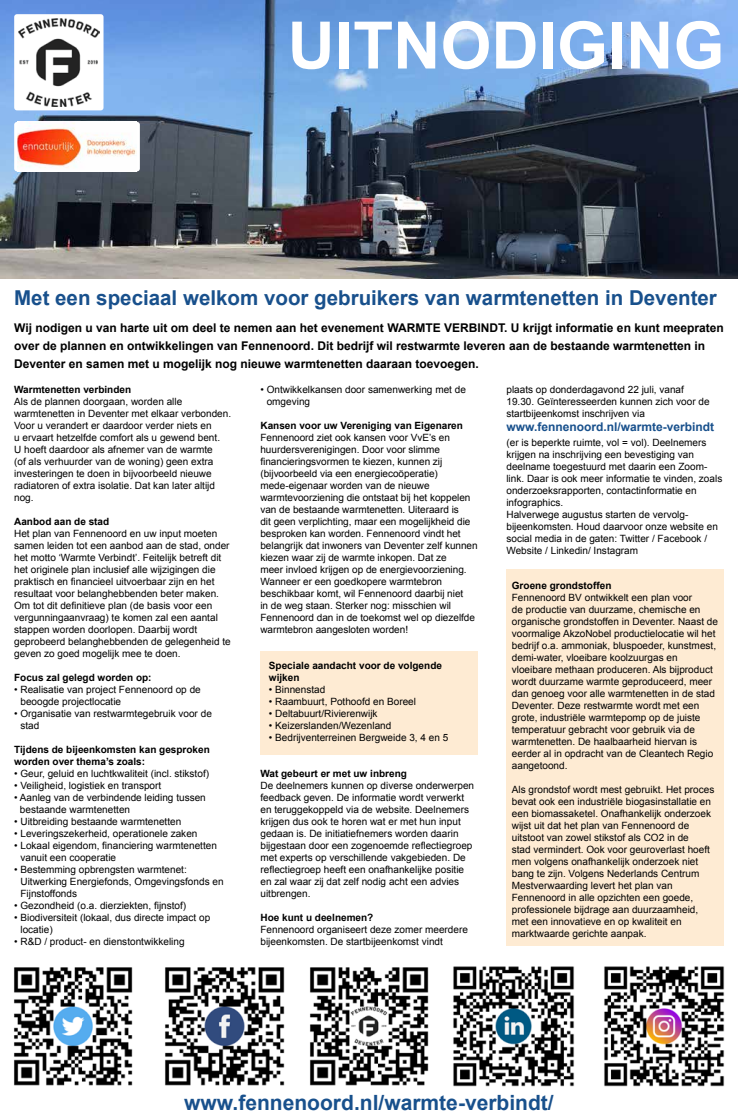
<style>
.page{position:relative;width:738px;height:1120px;background:#fff}
.page>*{position:absolute;margin:0;border:0;box-sizing:border-box;transform-origin:0 0}
.t1{font:700 65.4px "Arial";color:#fff}
.t2{font:700 21px "Arial";color:#18508c}
.t3{font:700 20.5px "Arial";color:#18508c}
.t4{font:700 12px/18px "Arial";color:#000}
.t5{font:700 12px "Arial";color:#18508c}
.t6{font:10px/12px "Arial";color:#000}
.t7{font:700 10px/12px "Arial";color:#000}
</style>
<div class="page">
<div style="left:506px;top:569px;width:217px;height:376px;background:#feebd3"></div>
<div style="left:260px;top:651px;width:217px;height:103px;background:#feebd3"></div>
<img style="left:0;top:0;width:737px;height:278px">
<div style="left:14px;top:14px;width:89px;height:96px;background:#fff;border-radius:3px"></div>
<img style="left:18px;top:18px;width:82px;height:88px">
<div style="left:14px;top:122px;width:126px;height:49px;background:#fff;border-radius:3px"></div>
<img style="left:17px;top:123px;width:119px;height:45px">
<img style="left:14px;top:967px;width:119px;height:119px">
<img style="left:165px;top:967px;width:120px;height:119px">
<img style="left:310px;top:967px;width:119px;height:119px">
<img style="left:453px;top:966px;width:122px;height:121px">
<img style="left:604px;top:966px;width:121px;height:121px">
<h1 class="t1" style="left:287px;top:2px;width:438px">UITNODIGING</h1>
<h3 class="t3" style="left:14px;top:284px;width:703px">Met een speciaal welkom voor gebruikers van warmtenetten in Deventer</h3>
<p class="t4" style="left:14px;top:319px;width:710px">Wij nodigen u van harte uit om deel te nemen aan het evenement WARMTE VERBINDT. U krijgt informatie en kunt meepraten over de plannen en ontwikkelingen van Fennenoord. Dit bedrijf wil restwarmte leveren aan de bestaande warmtenetten in<br>Deventer en samen met u mogelijk nog nieuwe warmtenetten daaraan toevoegen.</p>
<p class="t7" style="left:14px;top:384px;width:118px">Warmtenetten verbinden</p>
<p class="t6" style="left:14px;top:395px;width:218px">Als de plannen doorgaan, worden alle warmtenetten in Deventer met elkaar verbonden.<br>Voor u verandert er daardoor verder niets en<br>u ervaart hetzelfde comfort als u gewend bent.<br>U hoeft daardoor als afnemer van de warmte<br>(of als verhuurder van de woning) geen extra investeringen te doen in bijvoorbeeld nieuwe radiatoren of extra isolatie. Dat kan later altijd nog.</p>
<p class="t7" style="left:14px;top:516px;width:97px">Aanbod aan de stad</p>
<p class="t6" style="left:14px;top:527px;width:218px">Het plan van Fennenoord en uw input moeten samen leiden tot een aanbod aan de stad, onder het motto ‘Warmte Verbindt’. Feitelijk betreft dit het originele plan inclusief alle wijzigingen die praktisch en financieel uitvoerbaar zijn en het resultaat voor belanghebbenden beter maken.<br>Om tot dit definitieve plan (de basis voor een vergunningaanvraag) te komen zal een aantal stappen worden doorlopen. Daarbij wordt geprobeerd belanghebbenden de gelegenheid te geven zo goed mogelijk mee te doen.</p>
<p class="t7" style="left:14px;top:672px;width:139px">Focus zal gelegd worden op:</p>
<p class="t6" style="left:20px;top:683px;width:182px;text-indent:-6px">• Realisatie van project Fennenoord op de beoogde projectlocatie</p>
<p class="t6" style="left:20px;top:707px;width:193px;text-indent:-6px">• Organisatie van restwarmtegebruik voor de stad</p>
<p class="t7" style="left:14px;top:744px;width:197px">Tijdens de bijeenkomsten kan gesproken worden over thema’s zoals:</p>
<p class="t6" style="left:14px;top:767px;width:196px">• Geur, geluid en luchtkwaliteit (incl. stikstof)</p>
<p class="t6" style="left:14px;top:779px;width:148px">• Veiligheid, logistiek en transport</p>
<p class="t6" style="left:20px;top:791px;width:187px;text-indent:-6px">• Aanleg van de verbindende leiding tussen bestaande warmtenetten</p>
<p class="t6" style="left:14px;top:815px;width:168px">• Uitbreiding bestaande warmtenetten</p>
<p class="t6" style="left:14px;top:827px;width:185px">• Leveringszekerheid, operationele zaken</p>
<p class="t6" style="left:20px;top:839px;width:198px;text-indent:-6px">• Lokaal eigendom, financiering warmtenetten vanuit een cooperatie</p>
<p class="t6" style="left:20px;top:863px;width:204px;text-indent:-6px">• Bestemming opbrengsten warmtenet:<br>Uitwerking Energiefonds, Omgevingsfonds en<br>Fijnstoffonds</p>
<p class="t6" style="left:14px;top:899px;width:173px">• Gezondheid (o.a. dierziekten, fijnstof)</p>
<p class="t6" style="left:20px;top:911px;width:191px;text-indent:-6px">• Biodiversiteit (lokaal, dus directe impact op locatie)</p>
<p class="t6" style="left:14px;top:935px;width:172px">• R&amp;D / product- en dienstontwikkeling</p>
<p class="t6" style="left:266px;top:383px;width:200px;text-indent:-6px">• Ontwikkelkansen door samenwerking met de omgeving</p>
<p class="t7" style="left:260px;top:420px;width:204px">Kansen voor uw Vereniging van Eigenaren</p>
<p class="t6" style="left:260px;top:431px;width:219px">Fennenoord ziet ook kansen voor VvE’s en huurdersverenigingen. Door voor slimme financieringsvormen te kiezen, kunnen zij (bijvoorbeeld via een energiecoöperatie) mede-eigenaar worden van de nieuwe warmtevoorziening die ontstaat bij het koppelen van de bestaande warmtenetten. Uiteraard is<br>dit geen verplichting, maar een mogelijkheid die besproken kan worden. Fennenoord vindt het belangrijk dat inwoners van Deventer zelf kunnen kiezen waar zij de warmte inkopen. Dat ze<br>meer invloed krijgen op de energievoorziening.<br>Wanneer er een goedkopere warmtebron beschikbaar komt, wil Fennenoord daarbij niet<br>in de weg staan. Sterker nog: misschien wil Fennenoord dan in de toekomst wel op diezelfde warmtebron aangesloten worden!</p>
<p class="t7" style="left:269px;top:660px;width:174px">Speciale aandacht voor de volgende wijken</p>
<p class="t6" style="left:269px;top:683px;width:58px">• Binnenstad</p>
<p class="t6" style="left:269px;top:695px;width:148px">• Raambuurt, Pothoofd en Boreel</p>
<p class="t6" style="left:269px;top:707px;width:110px">• Deltabuurt/Rivierenwijk</p>
<p class="t6" style="left:269px;top:719px;width:124px">• Keizerslanden/Wezenland</p>
<p class="t6" style="left:269px;top:731px;width:181px">• Bedrijventerreinen Bergweide 3, 4 en 5</p>
<p class="t7" style="left:260px;top:768px;width:148px">Wat gebeurt er met uw inbreng</p>
<p class="t6" style="left:260px;top:779px;width:215px">De deelnemers kunnen op diverse onderwerpen feedback geven. De informatie wordt verwerkt en teruggekoppeld via de website. Deelnemers krijgen dus ook te horen wat er met hun input gedaan is. De initiatiefnemers worden daarin bijgestaan door een zogenoemde reflectiegroep met experts op verschillende vakgebieden. De reflectiegroep heeft een onafhankelijke positie en zal waar zij dat zelf nodig acht een advies uitbrengen.</p>
<p class="t7" style="left:260px;top:912px;width:114px">Hoe kunt u deelnemen?</p>
<p class="t6" style="left:260px;top:923px;width:209px">Fennenoord organiseert deze zomer meerdere bijeenkomsten. De startbijeenkomst vindt</p>
<p class="t6" style="left:506px;top:383px;width:204px">plaats op donderdagavond 22 juli, vanaf<br>19.30. Geïnteresseerden kunnen zich voor de startbijeenkomst inschrijven via</p>
<p class="t5" style="left:506px;top:419px;width:209px">www.fennenoord.nl/warmte-verbindt</p>
<p class="t6" style="left:506px;top:436px;width:217px">(er is beperkte ruimte, vol = vol). Deelnemers krijgen na inschrijving een bevestiging van deelname toegestuurd met daarin een Zoom&shy;link. Daar is ook meer informatie te vinden, zoals onderzoeksrapporten, contactinformatie en infographics.<br>Halverwege augustus starten de vervolg&shy;bijeenkomsten. Houd daarvoor onze website en social media in de gaten: Twitter / Facebook / Website / Linkedin/ Instagram</p>
<p class="t7" style="left:511px;top:579px;width:101px">Groene grondstoffen</p>
<p class="t6" style="left:511px;top:591px;width:207px">Fennenoord BV ontwikkelt een plan voor<br>de productie van duurzame, chemische en organische grondstoffen in Deventer. Naast de voormalige AkzoNobel productielocatie wil het bedrijf o.a. ammoniak, bluspoeder, kunstmest, demi-water, vloeibare koolzuurgas en vloeibare methaan produceren. Als bijproduct wordt duurzame warmte geproduceerd, meer dan genoeg voor alle warmtenetten in de stad Deventer. Deze restwarmte wordt met een grote, industriële warmtepomp op de juiste temperatuur gebracht voor gebruik via de warmtenetten. De haalbaarheid hiervan is eerder al in opdracht van de Cleantech Regio aangetoond.</p>
<p class="t6" style="left:511px;top:783px;width:204px">Als grondstof wordt mest gebruikt. Het proces bevat ook een industriële biogasinstallatie en een biomassaketel. Onafhankelijk onderzoek wijst uit dat het plan van Fennenoord de uitstoot van zowel stikstof als CO2 in de<br>stad vermindert. Ook voor geuroverlast hoeft men volgens onafhankelijk onderzoek niet bang te zijn. Volgens Nederlands Centrum Mestverwaarding levert het plan van Fennenoord in alle opzichten een goede, professionele bijdrage aan duurzaamheid, met een innovatieve en op kwaliteit en marktwaarde gerichte aanpak.</p>
<h2 class="t2" style="left:184px;top:1088px;width:371px">www.fennenoord.nl/warmte-verbindt/</h2>
</div>
